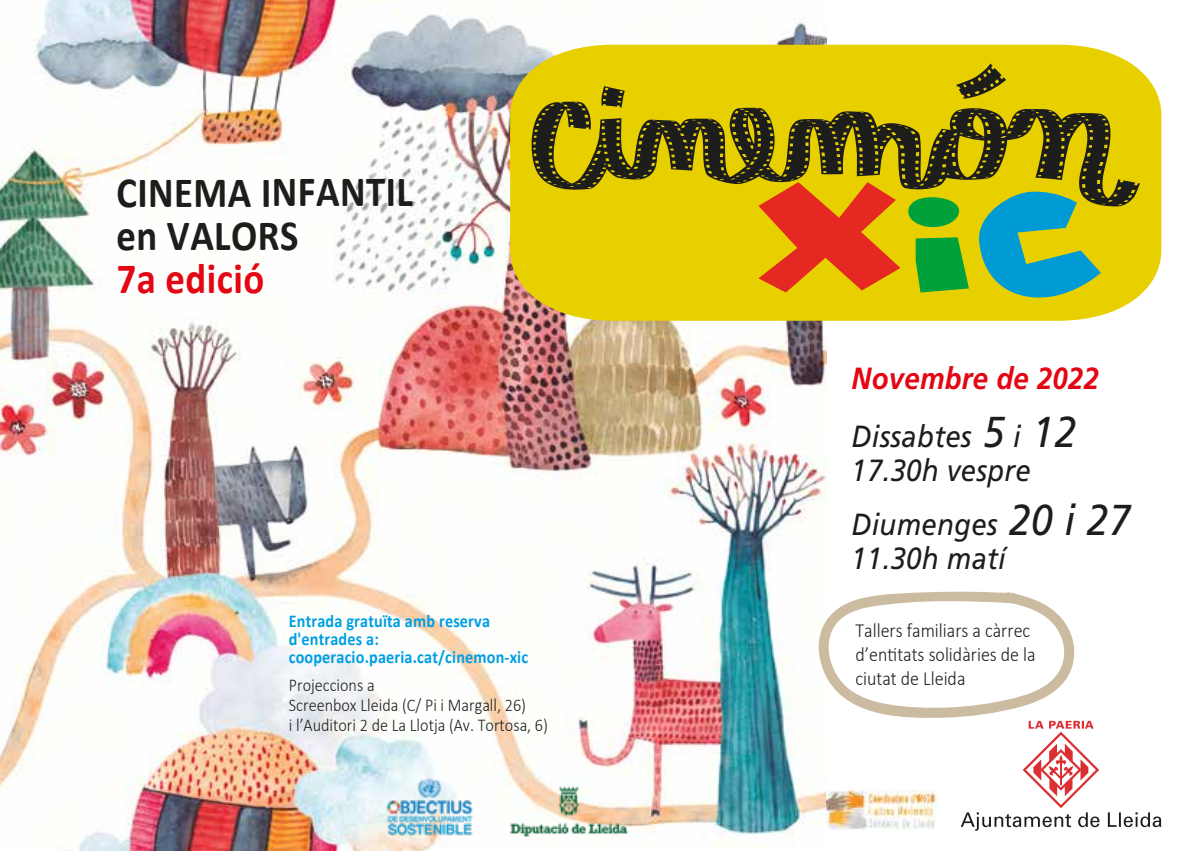
<style>
.page{position:relative;width:1191px;height:851px;background:#fff}
.page>*{position:absolute;margin:0;border:0;box-sizing:border-box;transform-origin:0 0}
.t1{font:700 43.2px/43.4px "Calibri";letter-spacing:.005em;color:#1d1d1b;scale:.9 1}
.t2{font:700 43.2px "Calibri";letter-spacing:.005em;color:#e30613;scale:.9 1}
.t3{font:italic 30.6px/54px "Frutiger";letter-spacing:.01em;color:#1d1d1b;scale:.9 1}
.t4{font:italic 700 30.6px/58px "Frutiger";letter-spacing:.01em;color:#e30613;scale:.9 1}
.t5{font:300 20px/24px "Calibri";color:#1d1d1b;scale:.9 1}
.t6{font:300 18px/20px "Calibri";color:#1d1d1b;scale:.9 1}
.t7{font:700 18px/18px "Calibri";letter-spacing:.01em;color:#009fe3;scale:.9 1}
.s1{font-weight:400;color:#1d1d1b}
.s2{font-weight:400;font-size:43.2px;color:#1d1d1b}
.s3{font-size:43.2px}
</style>
<div class="page">
<img style="left:0;top:0;width:826px;height:850px">
<svg style="left:510px;top:45px;width:651px;height:276px;background:#e6cf0e"></svg>
<svg style="left:758px;top:207px;width:142px;height:85px;background:#e56b13"></svg>
<svg style="left:915px;top:237px;width:54px;height:55px;background:#28a930"></svg>
<svg style="left:979px;top:207px;width:121px;height:97px;background:#64b177"></svg>
<svg style="left:908px;top:207px;width:51px;height:20px"></svg>
<svg style="left:527px;top:102px;width:613px;height:105px;background:#98880d"></svg>
<svg style="left:601px;top:86px;width:24px;height:22px"></svg>
<svg style="left:956px;top:63px;width:50px;height:36px;background:#96870a"></svg>
<img style="left:379px;top:772px;width:101px;height:72px">
<svg style="left:815px;top:591px;width:346px;height:239px"></svg>
<img style="left:503px;top:778px;width:131px;height:66px">
<img style="left:826px;top:790px;width:110px;height:39px">
<h1 class="t1" style="left:116px;top:170px;width:331px">CINEMA INFANTIL en VALORS</h1>
<h1 class="t2" style="left:117px;top:251px;width:166px">7a edició</h1>
<h2 class="t4" style="left:851px;top:350px;width:277px">Novembre de 2022<br><span class="s1">Dissabtes</span> <span class="s2">5</span> <span class="s1">i</span> <span class="s2">12</span></h2>
<h2 class="t3" style="left:851px;top:444px;width:311px">17.30h vespre<br>Diumenges <span class="s3">20 i 27</span></h2>
<h2 class="t3" style="left:851px;top:532px;width:173px">11.30h matí</h2>
<p class="t7" style="left:289px;top:611px;width:267px">Entrada gratuïta amb reserva d'entrades a: cooperacio.paeria.cat/cinemon-xic</p>
<p class="t5" style="left:855px;top:618px;width:202px">Tallers familiars a càrrec d’entitats solidàries de la ciutat de Lleida</p>
<p class="t6" style="left:289px;top:674px;width:289px">Projeccions a<br>Screenbox Lleida (C/ Pi i Margall, 26)<br>i l’Auditori 2 de La Llotja (Av. Tortosa, 6)</p>
</div>
